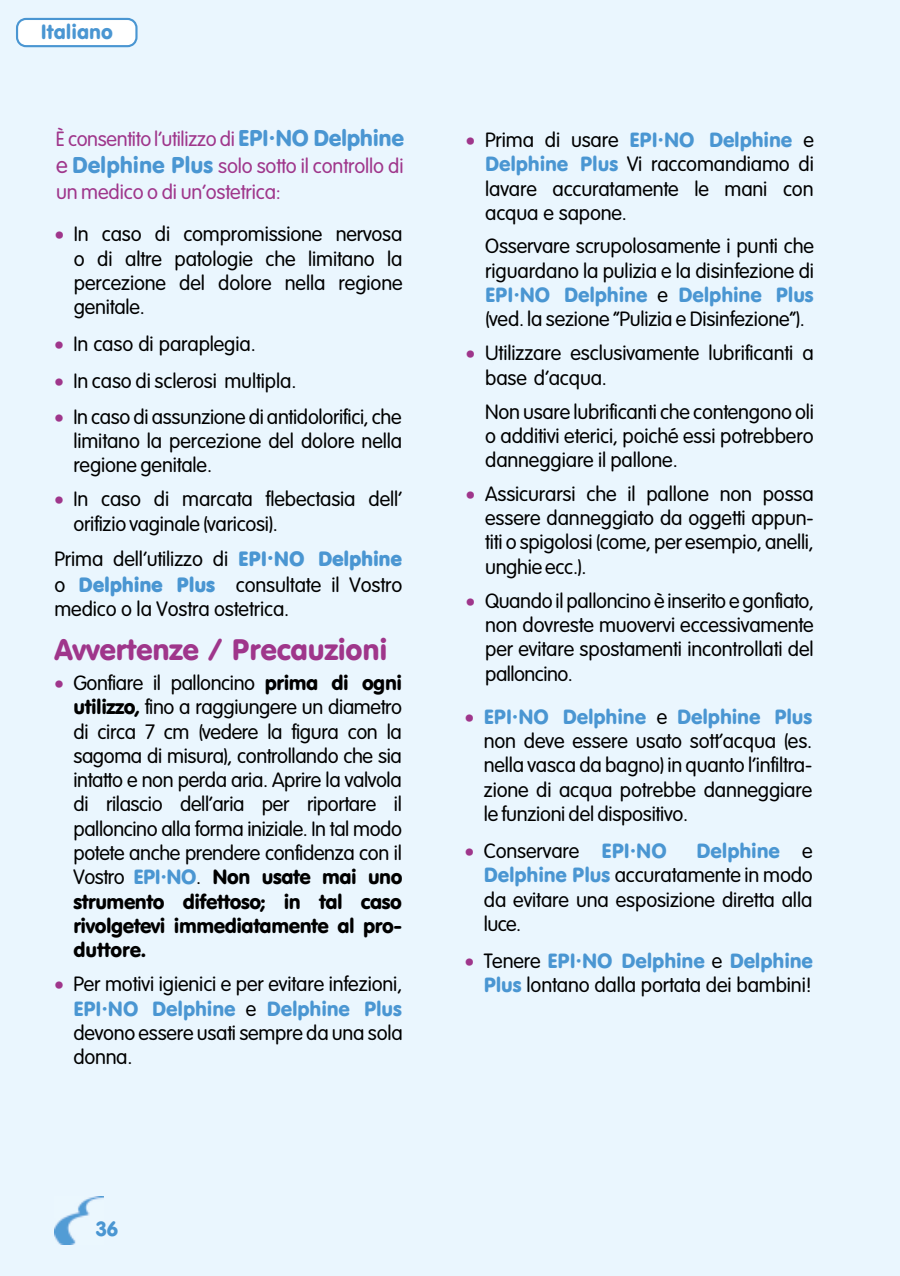
<style>
.page{position:relative;width:900px;height:1276px;background:#fff}
.page>*{position:absolute;margin:0;border:0;box-sizing:border-box;transform-origin:0 0}
.t1{font:29.25px "TTF22 O00";letter-spacing:-.005em;color:#9f368b}
.t2{font:20.25px/24.3px "TTFAFO00";letter-spacing:-.005em;color:#000;text-align:justify}
.t3{font:20.25px "TTF1 FO00";letter-spacing:-.005em;color:#4a96d2}
.t4{font:20.25px/26.1px "TTFAFO00";letter-spacing:-.005em;color:#9f368b;text-align:justify}
.t5{font:20.25px/24.3px "TTF1 FO00";letter-spacing:-.02em;color:#000;text-align:justify}
.s1{font-family:"TTFE5 O00";font-size:22.5px;color:#4a96d2}
.s2{font-family:"TTFEFO00";font-size:22.5px}
.s3{color:#9f368b}
.s4{font-family:"TTFF4 O00";color:#4a96d2}
.s5{font-family:"TTF1 FO00"}
.s6{font-family:"TTFAFO00"}
.s7{color:#4a96d2}
.s8{font-family:"TTFAFO00";color:#000}
.s9{font-family:"TTF1 FO00";color:#4a96d2}
</style>
<div class="page">
<div style="left:0;top:0;width:899px;height:1276px;background:#eaf6fe"></div>
<img style="left:54px;top:1196px;width:49px;height:48px">
<svg style="left:15px;top:17px;width:124px;height:31px"></svg>
<p class="t3" style="left:41px;top:21px;width:73px">Italiano</p>
<p class="t4" style="left:56px;top:126px;width:349px">È consentito l’utilizzo di <span class="s1">EPI·NO Delphine </span><span class="s2">e</span> <span class="s1">Delphine Plus</span> solo sotto il controllo di un medico o di un’ostetrica:</p>
<p class="t2" style="left:74px;top:222px;width:330px;text-indent:-19px"><span class="s3">•</span> In caso di compromissione nervosa o di altre patologie che limitano la percezione del dolore nella regione genitale.</p>
<p class="t2" style="left:54px;top:332px;width:202px"><span class="s3">•</span> In caso di paraplegia.</p>
<p class="t2" style="left:54px;top:369px;width:243px"><span class="s3">•</span> In caso di sclerosi multipla.</p>
<p class="t2" style="left:73px;top:404px;width:330px;text-indent:-19px"><span class="s3">•</span> In caso di assunzione di antidolorifici, che limitano la percezione del dolore nella regione genitale.</p>
<p class="t2" style="left:73px;top:487px;width:330px;text-indent:-19px"><span class="s3">•</span> In caso di marcata flebectasia dell’ orifizio vaginale (varicosi).</p>
<p class="t2" style="left:54px;top:547px;width:349px">Prima dell’utilizzo di <span class="s4">EPI</span><span class="s1">·</span><span class="s4">NO Delphine </span>o <span class="s4">Delphine Plus</span> consultate il Vostro medico o la Vostra ostetrica.</p>
<h1 class="t1" style="left:54px;top:632px;width:334px">Avvertenze / Precauzioni</h1>
<p class="t2" style="left:73px;top:671px;width:330px;text-indent:-19px"><span class="s3">•</span> Gonfiare il palloncino <span class="s5">prima di ogni utilizzo,</span> fino a raggiungere un diametro di circa 7 cm (vedere la figura con la sagoma di misura), controllando che sia intatto e non perda aria. Aprire la valvola di rilascio dell’aria per riportare il palloncino alla forma iniziale. In tal modo potete anche prendere confidenza con il</p>
<p class="t5" style="left:73px;top:865px;width:330px"><span class="s6">Vostro</span> <span class="s7">EPI·NO</span><span class="s6">.</span> Non usate mai uno strumento difettoso; in tal caso rivolgetevi immediatamente al pro&shy;duttore.</p>
<p class="t2" style="left:54px;top:972px;width:349px"><span class="s3">•</span> Per motivi igienici e per evitare infezioni,</p>
<p class="t3" style="left:73px;top:996px;width:330px">EPI·NO Delphine <span class="s8">e</span> Delphine Plus</p>
<p class="t2" style="left:73px;top:1020px;width:331px">devono essere usati sempre da una sola donna.</p>
<p class="t3" style="left:465px;top:128px;width:350px"><span class="s3">•</span> <span class="s8">Prima di usare</span> EPI·NO Delphine <span class="s8">e</span></p>
<p class="t2" style="left:485px;top:152px;width:330px"><span class="s9">Delphine Plus</span> Vi raccomandiamo di lavare accuratamente le mani con acqua e sapone.</p>
<p class="t2" style="left:485px;top:234px;width:330px">Osservare scrupolosamente i punti che riguardano la pulizia e la disinfezione di</p>
<p class="t3" style="left:485px;top:283px;width:330px">EPI·NO Delphine <span class="s8">e</span> Delphine Plus</p>
<p class="t2" style="left:485px;top:307px;width:321px">(ved. la sezione “Pulizia e Disinfezione”).</p>
<p class="t2" style="left:485px;top:341px;width:330px;text-indent:-19px"><span class="s3">•</span> Utilizzare esclusivamente lubrificanti a base d’acqua.</p>
<p class="t2" style="left:485px;top:399px;width:330px">Non usare lubrificanti che contengono oli o additivi eterici, poiché essi potrebbero danneggiare il pallone.</p>
<p class="t2" style="left:485px;top:481px;width:330px;text-indent:-19px"><span class="s3">•</span> Assicurarsi che il pallone non possa essere danneggiato da oggetti appun&shy;titi o spigolosi (come, per esempio, anelli, unghie ecc.).</p>
<p class="t2" style="left:485px;top:588px;width:330px;text-indent:-19px"><span class="s3">•</span> Quando il palloncino è inserito e gonfiato, non dovreste muovervi eccessivamente per evitare spostamenti incontrollati del palloncino.</p>
<p class="t3" style="left:465px;top:705px;width:349px"><span class="s3">•</span> EPI·NO Delphine <span class="s8">e</span> Delphine Plus</p>
<p class="t2" style="left:483px;top:729px;width:330px">non deve essere usato sott’acqua (es. nella vasca da bagno) in quanto l’infiltra&shy;zione di acqua potrebbe danneggiare le funzioni del dispositivo.</p>
<p class="t2" style="left:465px;top:839px;width:203px"><span class="s3">•</span> Conservare <span class="s9">EPI·NO</span></p>
<p class="t3" style="left:696px;top:839px;width:117px">Delphine <span class="s8">e</span></p>
<p class="t2" style="left:483px;top:863px;width:330px"><span class="s9">Delphine Plus</span> accuratamente in modo da evitare una esposizione diretta alla luce.</p>
<p class="t3" style="left:465px;top:949px;width:349px"><span class="s3">•</span> <span class="s8">Tenere</span> EPI·NO Delphine <span class="s8">e</span> Delphine</p>
<p class="t2" style="left:483px;top:973px;width:329px"><span class="s9">Plus</span> lontano dalla portata dei bambini!</p>
<p class="t3" style="left:96px;top:1217px;width:24px">36</p>
</div>
